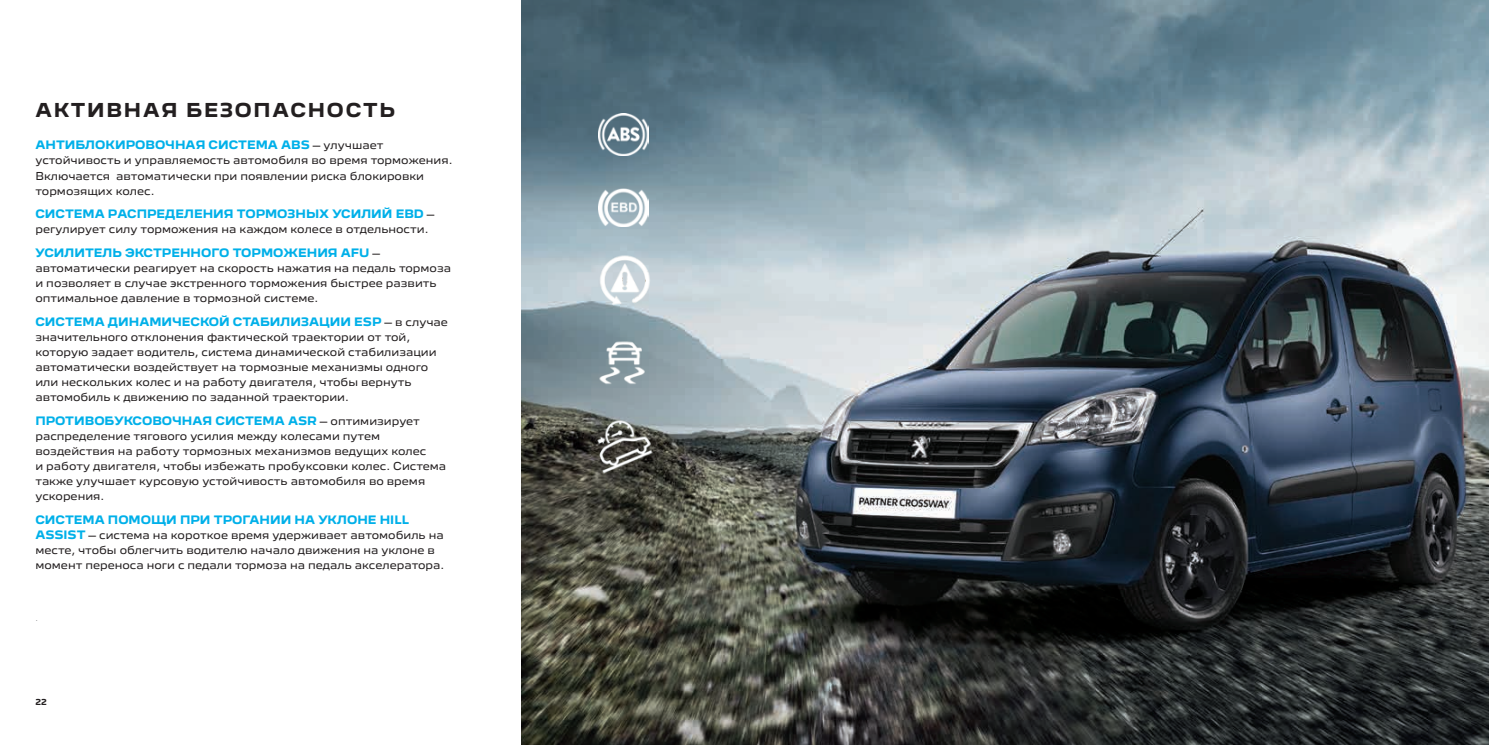
<style>
.page{position:relative;width:1489px;height:745px;background:#fff}
.page>*{position:absolute;margin:0;border:0;box-sizing:border-box;transform-origin:0 0}
.t1{font:700 17.5px "Peugeot New Cyrillic Beta 1";letter-spacing:.1em;color:#231f20}
.t2{font:700 10.62px "Peugeot New Cyrillic Beta 1";color:#00b0e9}
.t3{font:300 10.62px "Peugeot";color:#6c6d70}
.t4{font:10px/15px "Peugeot New Cyrillic Beta 1";color:#231f20}
.t5{font:700 7.5px "Peugeot New Cyrillic Beta 1";color:#231f20}
.s1{font-weight:400;font-size:10px;color:#231f20}
.s2{font-weight:700;font-size:10.62px;color:#00b0e9}
</style>
<div class="page">
<img style="left:521px;top:0;width:967px;height:744px">
<img style="left:598px;top:188px;width:50px;height:38px">
<img style="left:598px;top:114px;width:50px;height:41px">
<img style="left:586px;top:336px;width:74px;height:49px">
<img style="left:574px;top:415px;width:90px;height:62px">
<img style="left:595px;top:251px;width:59px;height:60px">
<h1 class="t1" style="left:35px;top:98px;width:361px">АКТИВНАЯ БЕЗОПАСНОСТЬ</h1>
<p class="t2" style="left:35px;top:138px;width:349px">АНТИБЛОКИРОВОЧНАЯ СИСТЕМА ABS <span class="s1">– улучшает</span></p>
<p class="t4" style="left:35px;top:153px;width:418px">устойчивость и управляемость автомобиля во время торможения.<br>Включается автоматически при появлении риска блокировки тормозящих колес.</p>
<p class="t2" style="left:35px;top:207px;width:400px">СИСТЕМА РАСПРЕДЕЛЕНИЯ ТОРМОЗНЫХ УСИЛИЙ EBD <span class="s1">–</span></p>
<p class="t4" style="left:35px;top:221px;width:394px">регулирует силу торможения на каждом колесе в отдельности.</p>
<p class="t2" style="left:35px;top:245px;width:346px">УСИЛИТЕЛЬ ЭКСТРЕННОГО ТОРМОЖЕНИЯ AFU <span class="s1">–</span></p>
<p class="t4" style="left:35px;top:260px;width:417px">автоматически реагирует на скорость нажатия на педаль тормоза и позволяет в случае экстренного торможения быстрее развить оптимальное давление в тормозной системе.</p>
<p class="t2" style="left:35px;top:314px;width:414px">СИСТЕМА ДИНАМИЧЕСКОЙ СТАБИЛИЗАЦИИ ESP <span class="s1">– в случае</span></p>
<p class="t4" style="left:35px;top:329px;width:402px">значительного отклонения фактической траектории от той, которую задает водитель, система динамической стабилизации автоматически воздействует на тормозные механизмы одного или нескольких колес и на работу двигателя, чтобы вернуть автомобиль к движению по заданной траектории.</p>
<p class="t2" style="left:35px;top:413px;width:386px">ПРОТИВОБУКСОВОЧНАЯ СИСТЕМА ASR <span class="s1">– оптимизирует</span></p>
<p class="t4" style="left:35px;top:428px;width:412px">распределение тягового усилия между колесами путем воздействия на работу тормозных механизмов ведущих колес<br>и работу двигателя, чтобы избежать пробуксовки колес. Система также улучшает курсовую устойчивость автомобиля во время ускорения.</p>
<p class="t2" style="left:35px;top:512px;width:375px">СИСТЕМА ПОМОЩИ ПРИ ТРОГАНИИ НА УКЛОНЕ HILL</p>
<p class="t4" style="left:35px;top:526px;width:410px"><span class="s2">ASSIST</span> – система на короткое время удерживает автомобиль на месте, чтобы облегчить водителю начало движения на уклоне в момент переноса ноги с педали тормоза на педаль акселератора.</p>
<p class="t3" style="left:35px;top:609px;width:4px">.</p>
<p class="t5" style="left:35px;top:696px;width:13px">22</p>
</div>
